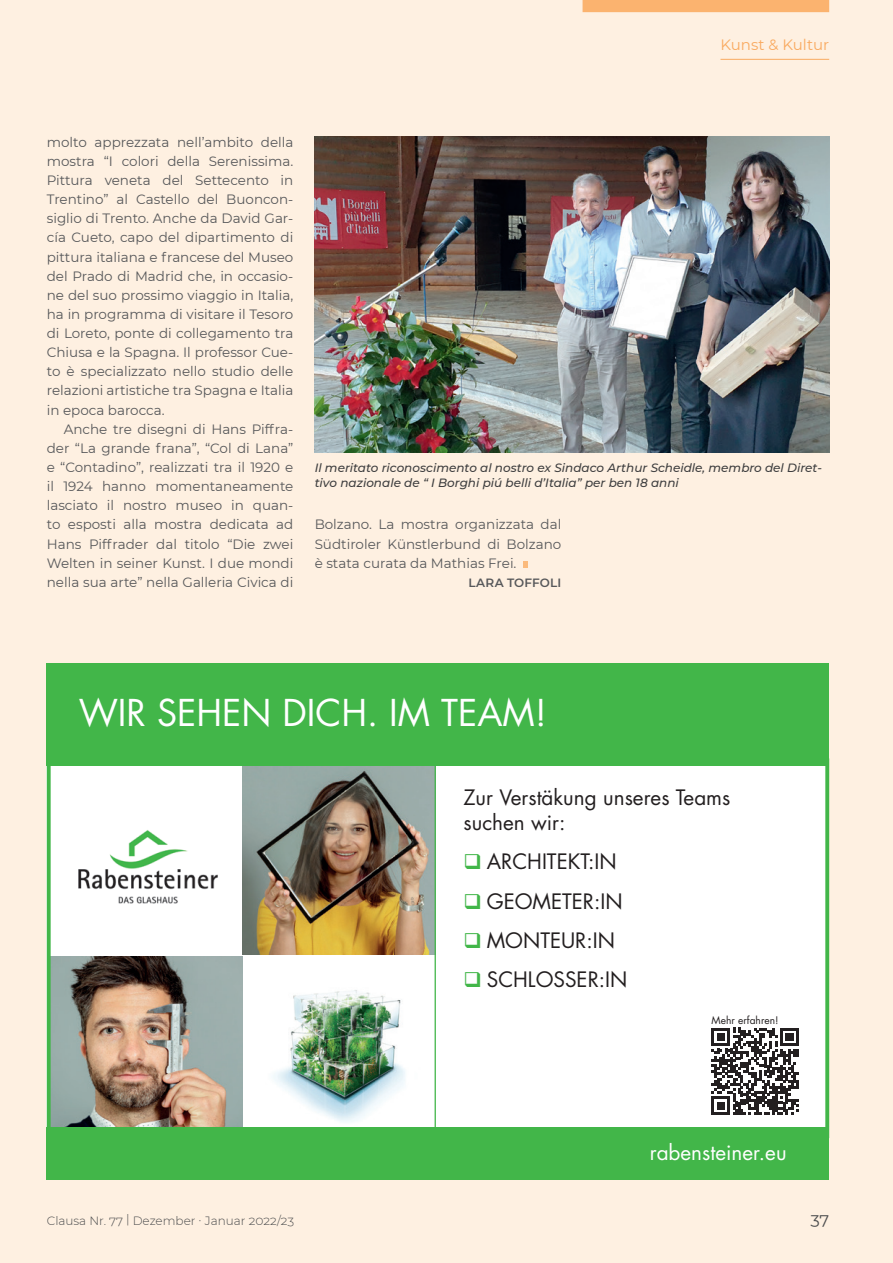
<style>
.page{position:relative;width:893px;height:1263px;background:#fef0e1}
.page>*{position:absolute;margin:0;border:0;box-sizing:border-box;transform-origin:0 0}
.t1{font:36px "Futura Std";color:#fff}
.t2{font:20.7px/39.3px "Futura Std";color:#231f20}
.t3{font:20.7px "Futura Std";color:#fff}
.t4{font:16.5px "Montserrat";color:#4b4c4d}
.t5{font:15px "Montserrat";color:#f9aa60}
.FT_it_serifenlos{font:13.5px/19.2px "Montserrat";color:#57585a;text-align:justify}
.Bildtext_de_serifenl{font:italic 500 12px/15px "Montserrat";color:#3e3e3f}
.t6{font:300 12px "Montserrat";color:#4b4c4d}
.Autorenname_de{font:600 12px "Montserrat";letter-spacing:.015em;color:#57585a}
.t7{font:10.2px "Futura Std";color:#231f20}
</style>
<div class="page">
<svg style="left:523px;top:561px;width:4px;height:7px"></svg>
<img style="left:315px;top:136px;width:514px;height:317px">
<div style="left:47px;top:663px;width:782px;height:517px;background:#fff"></div>
<img style="left:243px;top:766px;width:192px;height:189px">
<img style="left:273px;top:990px;width:132px;height:132px">
<img style="left:51px;top:956px;width:192px;height:172px">
<div style="left:47px;top:663px;width:782px;height:103px;background:#42b649"></div>
<img style="left:78px;top:830px;width:140px;height:73px">
<svg style="left:47px;top:766px;width:4px;height:362px"></svg>
<svg style="left:825px;top:766px;width:4px;height:362px"></svg>
<hr style="left:435px;top:760px;width:1px;height:380px;background:#42b649">
<div style="left:47px;top:1128px;width:782px;height:52px;background:#42b649"></div>
<svg style="left:712px;top:1028px;width:87px;height:87px"></svg>
<div style="left:583px;top:0;width:246px;height:12px;background:#fbb36f"></div>
<hr style="left:720px;top:59px;width:109px;height:1px;background:#f9aa60">
<p class="t5" style="left:720px;top:35px;width:110px">Kunst &amp; Kultur</p>
<p class="FT_it_serifenlos" style="left:47px;top:132px;width:248px">molto apprezzata nell’ambito della mostra “I colori della Serenissima.<br>Pittura veneta del Settecento in Trentino” al Castello del Buoncon&shy;siglio di Trento. Anche da David Gar&shy;cía Cueto, capo del dipartimento di pittura italiana e francese del Museo del Prado di Madrid che, in occasio&shy;ne del suo prossimo viaggio in Italia, ha in programma di visitare il Tesoro di Loreto, ponte di collegamento tra Chiusa e la Spagna. Il professor Cue&shy;to è specializzato nello studio delle relazioni artistiche tra Spagna e Italia in epoca barocca.</p>
<p class="FT_it_serifenlos" style="left:47px;top:419px;width:248px;text-indent:17px">Anche tre disegni di Hans Piffra&shy;der “La grande frana”, “Col di Lana” e “Contadino”, realizzati tra il 1920 e il 1924 hanno momentaneamente lasciato il nostro museo in quan&shy;to esposti alla mostra dedicata ad Hans Piffrader dal titolo “Die zwei Welten in seiner Kunst. I due mondi nella sua arte” nella Galleria Civica di</p>
<p class="Bildtext_de_serifenl" style="left:315px;top:460px;width:509px">Il meritato riconoscimento al nostro ex Sindaco Arthur Scheidle, membro del Diret&shy;tivo nazionale de “ I Borghi piú belli d’Italia” per ben 18 anni</p>
<p class="FT_it_serifenlos" style="left:315px;top:514px;width:248px">Bolzano. La mostra organizzata dal Südtiroler Künstlerbund di Bolzano è stata curata da Mathias Frei.</p>
<p class="Autorenname_de" style="left:468px;top:574px;width:94px">LARA TOFFOLI</p>
<p class="t1" style="left:79px;top:690px;width:470px">WIR SEHEN DICH. IM TEAM!</p>
<p class="t2" style="left:463px;top:785px;width:268px;line-height:24.8px">Zur Verstäkung unseres Teams suchen wir:</p>
<p class="t2" style="left:487px;top:842px;width:142px">ARCHITEKT:IN<br>GEOMETER:IN<br>MONTEUR:IN<br>SCHLOSSER:IN</p>
<p class="t7" style="left:712px;top:1013px;width:68px">Mehr erfahren!</p>
<p class="t3" style="left:650px;top:1139px;width:138px">rabensteiner.eu</p>
<p class="t6" style="left:47px;top:1212px;width:249px">Clausa Nr. 77 | Dezember · Januar 2022/23</p>
<p class="t4" style="left:810px;top:1207px;width:20px">37</p>
</div>
